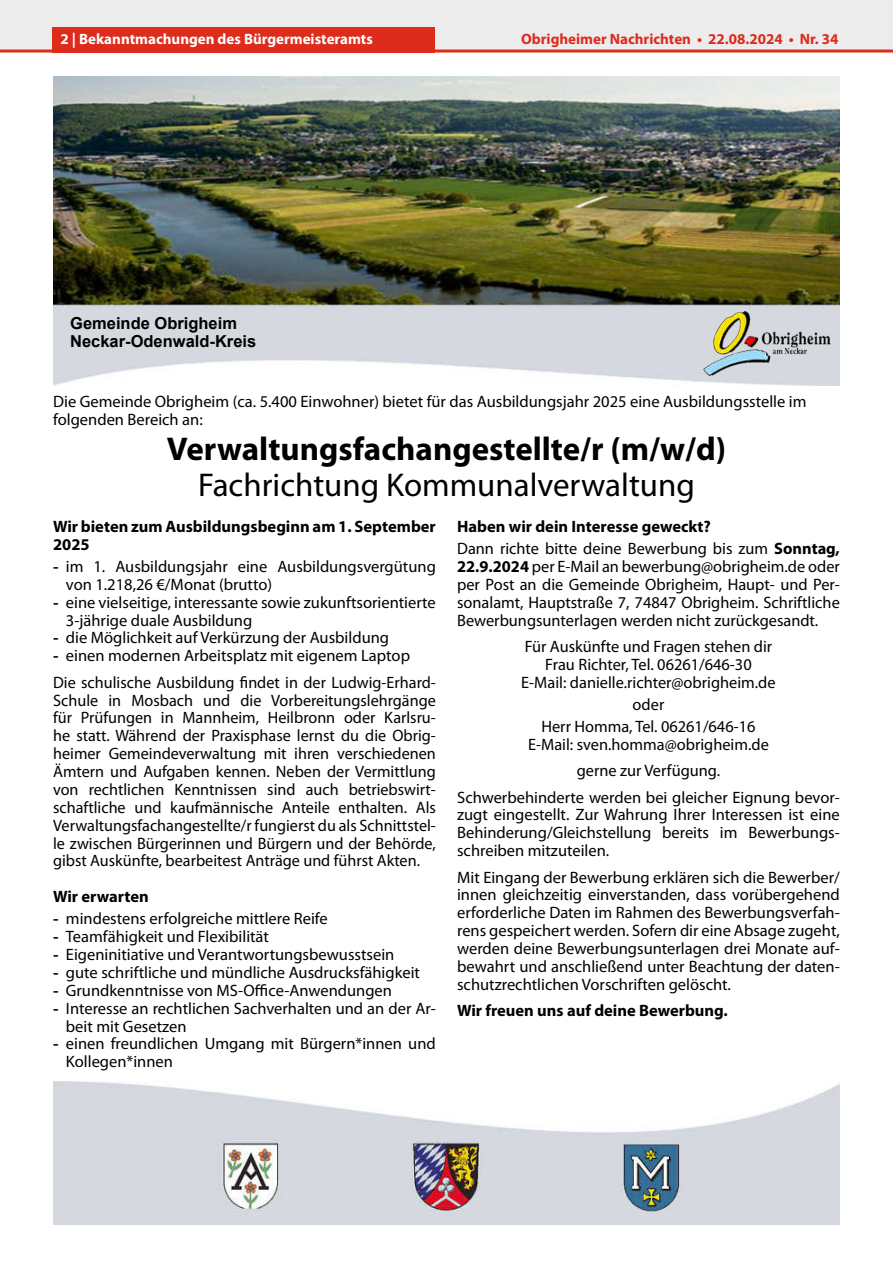
<style>
.page{position:relative;width:893px;height:1263px;background:#fff}
.page>*{position:absolute;margin:0;border:0;box-sizing:border-box;transform-origin:0 0}
.t1{font:700 33px "Myriad Pro";color:#000}
.t2{font:33px "Myriad Pro";color:#000}
.t3{font:16.5px/17.9px "Myriad Pro";color:#000}
.t4{font:700 16.5px/17.9px "Myriad Pro";color:#000}
.t5{font:700 16.5px/17.9px "Arial";color:#000}
.t6{font:700 15px "Myriad Pro";color:#dd2b1c}
.t7{font:700 15px "Myriad Pro";color:#fff}
.s1{font-family:"Arial"}
.s2{font-weight:400}
.s3{font-weight:700}
</style>
<div class="page">
<div style="left:0;top:0;width:893px;height:51px;background:#ececec"></div>
<div style="left:52px;top:27px;width:383px;height:26px;background:#dd2b1c"></div>
<hr style="left:0;top:50px;width:893px;height:3px;background:#dd2b1c">
<img style="left:53px;top:1081px;width:787px;height:144px">
<img style="left:53px;top:77px;width:787px;height:308px">
<img style="left:703px;top:312px;width:128px;height:63px">
<p class="t7" style="left:60px;top:29px;width:314px">2 | Bekanntmachungen des Bürgermeisteramts</p>
<p class="t6" style="left:521px;top:29px;width:319px">Obrigheimer Nachrichten • 22.08.2024 • Nr. 34</p>
<p class="t5" style="left:70px;top:314px;width:188px">Gemeinde Obrigheim<br>Neckar-Odenwald-Kreis</p>
<p class="t3" style="left:53px;top:392px;width:755px">Die Gemeinde Obrigheim (ca. 5.400 Einwohner) bietet für das Ausbildungsjahr 2025 eine Ausbildungsstelle im folgenden Bereich an:</p>
<h1 class="t1" style="left:167px;top:428px;width:561px">Verwaltungsfachangestellte/r (m/w/d)</h1>
<h1 class="t2" style="left:198px;top:465px;width:498px">Fachrichtung Kommunalverwaltung</h1>
<p class="t4" style="left:53px;top:517px;width:384px">Wir bieten zum Ausbildungsbeginn am 1. September<br>2025</p>
<p class="t3" style="left:66px;top:557px;width:371px;text-indent:-13px"><span class="s1">-</span> im 1. Ausbildungsjahr eine Ausbildungsvergütung von 1.218,26 €/Monat (brutto)</p>
<p class="t3" style="left:66px;top:593px;width:371px;text-indent:-13px"><span class="s1">-</span> eine vielseitige, interessante sowie zukunftsorientierte<br>3-jährige duale Ausbildung</p>
<p class="t3" style="left:53px;top:629px;width:338px"><span class="s1">-</span> die Möglichkeit auf Verkürzung der Ausbildung</p>
<p class="t3" style="left:53px;top:642px;width:384px;line-height:26.4px"><span class="s1">-</span> einen modernen Arbeitsplatz mit eigenem Laptop<br>Die schulische Ausbildung findet in der Ludwig-Erhard-</p>
<p class="t3" style="left:53px;top:691px;width:384px;text-align:justify">Schule in Mosbach und die Vorbereitungslehrgänge für Prüfungen in Mannheim, Heilbronn oder Karlsru&shy;he statt. Während der Praxisphase lernst du die Obrig&shy;heimer Gemeindeverwaltung mit ihren verschiedenen Ämtern und Aufgaben kennen. Neben der Vermittlung von rechtlichen Kenntnissen sind auch betriebswirt&shy;schaftliche und kaufmännische Anteile enthalten. Als Verwaltungsfachangestellte/r fungierst du als Schnittstel&shy;le zwischen Bürgerinnen und Bürgern und der Behörde, gibst Auskünfte, bearbeitest Anträge und führst Akten.</p>
<p class="t4" style="left:53px;top:887px;width:97px">Wir erwarten</p>
<p class="t3" style="left:53px;top:910px;width:276px"><span class="s1">-</span> mindestens erfolgreiche mittlere Reife</p>
<p class="t3" style="left:53px;top:927px;width:217px"><span class="s1">-</span> Teamfähigkeit und Flexibilität</p>
<p class="t3" style="left:53px;top:945px;width:343px"><span class="s1">-</span> Eigeninitiative und Verantwortungsbewusstsein</p>
<p class="t3" style="left:53px;top:963px;width:368px"><span class="s1">-</span> gute schriftliche und mündliche Ausdrucksfähigkeit</p>
<p class="t3" style="left:53px;top:981px;width:340px"><span class="s1">-</span> Grundkenntnisse von MS-Office-Anwendungen</p>
<p class="t3" style="left:66px;top:999px;width:371px;text-indent:-13px"><span class="s1">-</span> Interesse an rechtlichen Sachverhalten und an der Ar&shy;beit mit Gesetzen</p>
<p class="t3" style="left:66px;top:1035px;width:371px;text-indent:-13px"><span class="s1">-</span> einen freundlichen Umgang mit Bürgern*innen und<br>Kollegen*innen</p>
<p class="t4" style="left:457px;top:515px;width:384px;line-height:22.2px">Haben wir dein Interesse geweckt?<br><span class="s2">Dann richte bitte deine Bewerbung bis zum</span> Sonntag,</p>
<p class="t3" style="left:457px;top:557px;width:384px;text-align:justify"><span class="s3">22.9.2024</span> per E-Mail an bewerbung@obrigheim.de oder per Post an die Gemeinde Obrigheim, Haupt- und Per&shy;sonalamt, Hauptstraße 7, 74847 Obrigheim. Schriftliche Bewerbungsunterlagen werden nicht zurückgesandt.</p>
<p class="t3" style="left:521px;top:637px;width:256px;text-align:center">Für Auskünfte und Fragen stehen dir<br>Frau Richter, Tel. 06261/646-30<br>E-Mail: danielle.richter@obrigheim.de</p>
<p class="t3" style="left:541px;top:693px;width:216px;line-height:22.2px;text-align:center">oder<br>Herr Homma, Tel. 06261/646-16</p>
<p class="t3" style="left:457px;top:731px;width:384px;line-height:26.4px;text-align:center">E-Mail: sven.homma@obrigheim.de<br>gerne zur Verfügung.<br>Schwerbehinderte werden bei gleicher Eignung bevor-</p>
<p class="t3" style="left:457px;top:806px;width:384px;text-align:justify">zugt eingestellt. Zur Wahrung Ihrer Interessen ist eine Behinderung/Gleichstellung bereits im Bewerbungs&shy;schreiben mitzuteilen.</p>
<p class="t3" style="left:457px;top:868px;width:384px;text-align:justify">Mit Eingang der Bewerbung erklären sich die Bewerber/ innen gleichzeitig einverstanden, dass vorübergehend erforderliche Daten im Rahmen des Bewerbungsverfah&shy;rens gespeichert werden. Sofern dir eine Absage zugeht, werden deine Bewerbungsunterlagen drei Monate auf&shy;bewahrt und anschließend unter Beachtung der daten&shy;schutzrechtlichen Vorschriften gelöscht.</p>
<p class="t4" style="left:457px;top:1001px;width:272px">Wir freuen uns auf deine Bewerbung.</p>
</div>
